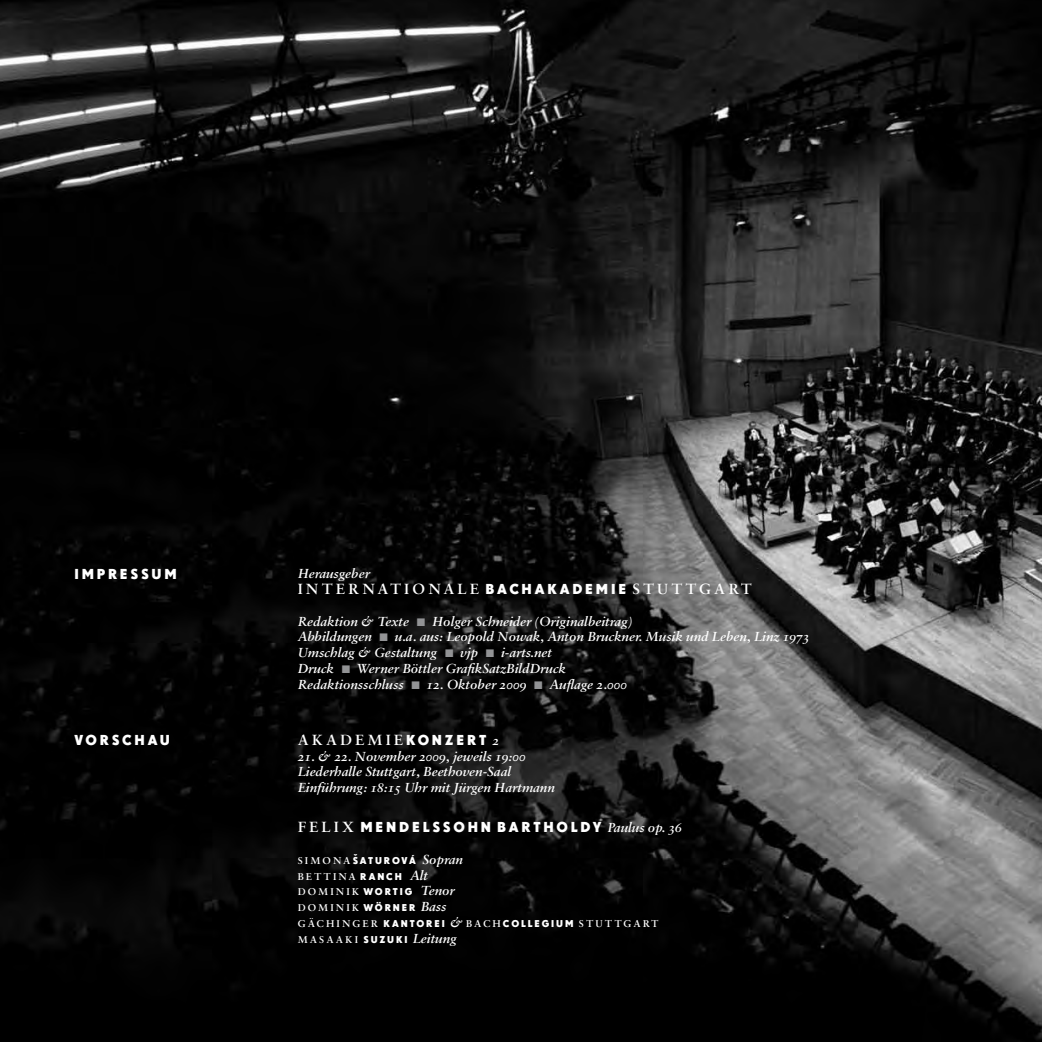
<style>
.page{position:relative;width:1042px;height:1042px;background:#fff}
.page>*{position:absolute;margin:0;border:0;box-sizing:border-box;transform-origin:0 0}
.t1{font:700 42px "Super Grotesk A";color:#929395}
.t2{font:15.75px "Sabon MT Semi Bold Os F";letter-spacing:.2em;color:#fff}
.t3{font:14px/15.8px "Sabon MT Semi Bold Italic Os F";color:#fff}
.t4{font:700 14px "Super Grotesk A";letter-spacing:.2em;color:#fff}
.t5{font:10.5px/15.8px "Sabon MT Semi Bold Os F";letter-spacing:.2em;color:#fff}
.t6{font:700 9.62px "Super Grotesk A";letter-spacing:.185em;color:#fff}
.s1{font-family:"Super Grotesk A";font-weight:700;font-size:14px}
.s2{font-family:"Sabon MT Semi Bold Italic Os F";font-size:14px}
.s3{font-family:"Sabon MT Semi Bold Os F";font-weight:400;font-size:15.75px}
.s4{font-family:"Sabon MT Semi Bold Italic Os F";font-weight:400}
.s5{font-family:"Sabon MT Semi Bold Os F";font-weight:400;font-size:10.5px}
.s6{font-family:"Sabon MT Semi Bold Italic Os F";font-weight:400;font-size:14px}
.s7{font-family:"Super Grotesk A";font-weight:700;font-size:9.62px}
</style>
<div class="page">
<img style="left:0;top:0;width:1042px;height:1042px">
<p class="t4" style="left:74px;top:565px;width:104px">I MPRESSUM</p>
<p class="t4" style="left:74px;top:731px;width:97px">VORSCHAU</p>
<p class="t3" style="left:298px;top:566px;width:74px">Herausgeber</p>
<p class="t2" style="left:298px;top:579px;width:456px">INTERNATIONALE <span class="s1">BACHAKADEMIE</span> STUTTGART</p>
<p class="t3" style="left:298px;top:613px;width:113px">Redaktion &amp; Texte</p>
<h1 class="t1" style="left:413px;top:584px;width:17px">.</h1>
<p class="t3" style="left:432px;top:613px;width:202px">Holger Schneider (Originalbeitrag)</p>
<p class="t3" style="left:298px;top:629px;width:76px">Abbildungen</p>
<h1 class="t1" style="left:376px;top:600px;width:17px">.</h1>
<p class="t3" style="left:298px;top:629px;width:513px;text-indent:97px">u.a. aus: Leopold Nowak, Anton Bruckner. Musik und Leben, Linz 1973<br>Umschlag &amp; Gestaltung</p>
<h1 class="t1" style="left:442px;top:616px;width:17px">.</h1>
<p class="t3" style="left:460px;top:644px;width:19px">vjp</p>
<h1 class="t1" style="left:482px;top:616px;width:17px">.</h1>
<p class="t3" style="left:501px;top:644px;width:52px">i-arts.net</p>
<p class="t3" style="left:298px;top:660px;width:270px;text-indent:59px">Werner Böttler GrafikSatzBildDruck<br>Redaktionsschluss</p>
<p class="t3" style="left:298px;top:660px;width:38px">Druck</p>
<h1 class="t1" style="left:338px;top:632px;width:17px">.</h1>
<h1 class="t1" style="left:408px;top:647px;width:17px">.</h1>
<p class="t3" style="left:426px;top:676px;width:101px">12. Oktober 2009</p>
<h1 class="t1" style="left:531px;top:647px;width:17px">.</h1>
<p class="t3" style="left:549px;top:676px;width:79px">Auflage 2.000</p>
<p class="t2" style="left:298px;top:730px;width:203px">AKADEMIE<span class="s1">KONZERT</span> <span class="s2">2</span></p>
<p class="t3" style="left:298px;top:748px;width:259px">21. &amp; 22. November 2009, jeweils 19:00<br>Liederhalle Stuttgart, Beethoven-Saal<br>Einführung: 18:15 Uhr mit Jürgen Hartmann</p>
<p class="t4" style="left:298px;top:818px;width:386px"><span class="s3">FELIX</span> M ENDELSSOHN BARTHOLDY <span class="s4">Paulus op. 36</span></p>
<p class="t6" style="left:298px;top:854px;width:167px"><span class="s5">SIMONA</span>ˇ SATUROVÁ <span class="s6">Sopran</span></p>
<p class="t5" style="left:298px;top:868px;width:362px">BETTINA <span class="s7">RANCH</span> <span class="s2">Alt<br></span>DOMINIK <span class="s7">WORTIG</span> <span class="s2">Tenor<br></span>DOMINIK <span class="s7">WÖRNER</span> <span class="s2">Bass<br></span>GÄCHINGER <span class="s7">KANTOREI</span> <span class="s2">&amp;</span> BACH<span class="s7">COLLEGIUM</span> STUTTGART<br>MASAAKI <span class="s7">SUZUKI</span> <span class="s2">Leitung</span></p>
</div>
